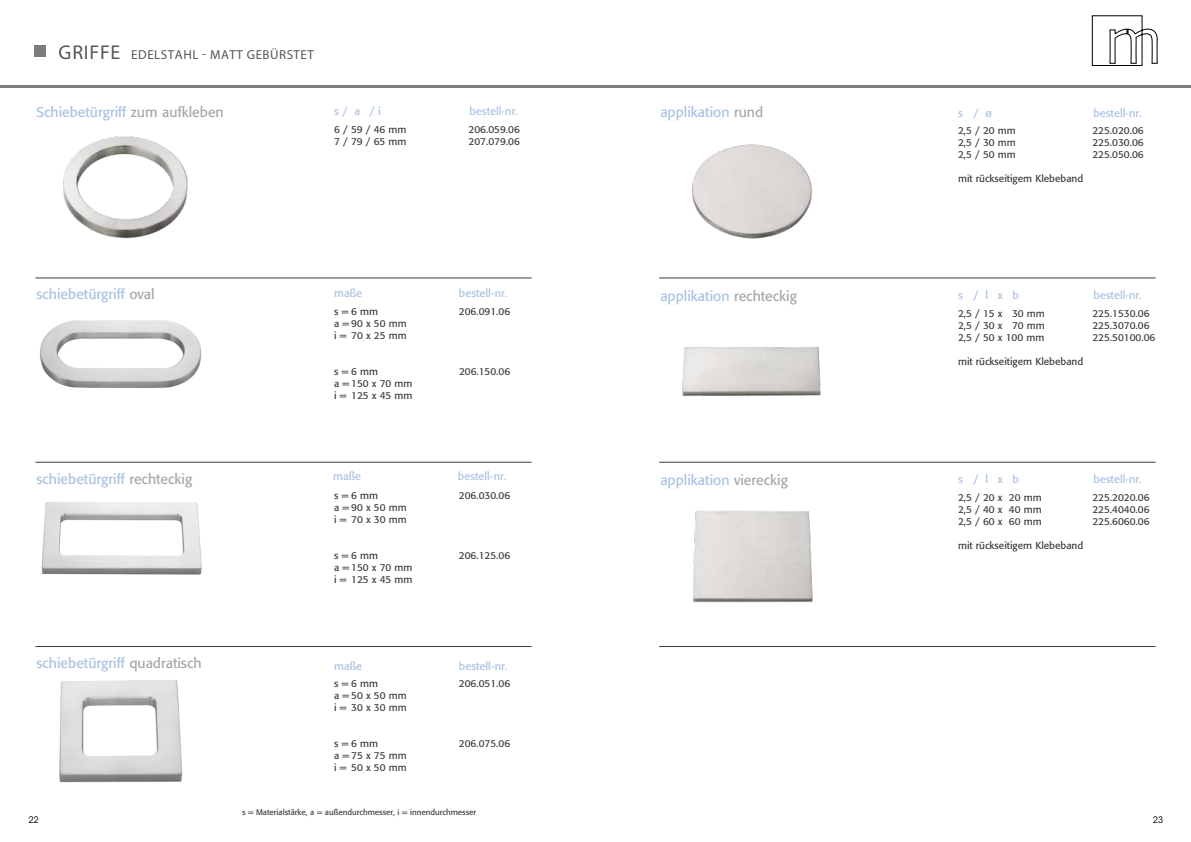
<style>
.page{position:relative;width:1191px;height:842px;background:#fff}
.page>*{position:absolute;margin:0;border:0;box-sizing:border-box;transform-origin:0 0}
.t1{font:14px "Formata";color:#a9c1e1}
.t2{font:13px "Myriad Pro";letter-spacing:.04em;color:#565656}
.t3{font:11px "Formata";color:#a9c1e1}
.t4{font:10px/12px "Formata";color:#3b3b3a}
.t5{font:9px "ITC Avant Garde Std";color:#000}
.t6{font:8px "Formata";color:#3b3b3a}
.s1{font-size:20px}
.s2{color:#a7a7a8}
</style>
<div class="page">
<svg style="left:1092px;top:15px;width:65px;height:51px"></svg>
<div style="left:35px;top:45px;width:11px;height:12px;background:#7d7d7d"></div>
<hr style="left:0;top:85px;width:1191px;height:3px;background:#7d7d7d">
<hr style="left:659px;top:278px;width:496px;height:1px;background:#3b3b3a">
<hr style="left:659px;top:462px;width:496px;height:1px;background:#3b3b3a">
<hr style="left:659px;top:646px;width:496px;height:1px;background:#3b3b3a">
<hr style="left:35px;top:278px;width:496px;height:1px;background:#3b3b3a">
<hr style="left:35px;top:462px;width:496px;height:1px;background:#3b3b3a">
<hr style="left:35px;top:646px;width:496px;height:1px;background:#3b3b3a">
<img style="left:63px;top:136px;width:125px;height:103px">
<img style="left:41px;top:502px;width:161px;height:73px">
<img style="left:59px;top:680px;width:124px;height:103px">
<img style="left:39px;top:320px;width:163px;height:68px">
<img style="left:692px;top:144px;width:120px;height:95px">
<img style="left:682px;top:346px;width:139px;height:50px">
<img style="left:693px;top:510px;width:120px;height:93px">
<h2 class="t2" style="left:59px;top:46px;width:257px"><span class="s1">GRIFFE</span> EDELSTAHL - MATT GEBÜRSTET</h2>
<h1 class="t1" style="left:36px;top:104px;width:189px">Schiebetürgriff <span class="s2">zum aufkleben</span></h1>
<p class="t3" style="left:334px;top:104px;width:48px">s / a / i</p>
<p class="t3" style="left:469px;top:104px;width:50px">bestell-nr.</p>
<p class="t4" style="left:334px;top:124px;width:74px">6 / 59 / 46 mm</p>
<p class="t4" style="left:468px;top:124px;width:53px">206.059.06</p>
<p class="t4" style="left:334px;top:136px;width:74px">7 / 79 / 65 mm</p>
<p class="t4" style="left:468px;top:136px;width:53px">207.079.06</p>
<h1 class="t1" style="left:660px;top:104px;width:104px">applikation <span class="s2">rund</span></h1>
<p class="t3" style="left:958px;top:106px;width:35px">s / ø</p>
<p class="t3" style="left:1093px;top:106px;width:50px">bestell-nr.</p>
<p class="t4" style="left:958px;top:125px;width:59px">2,5 / 20 mm</p>
<p class="t4" style="left:1092px;top:125px;width:53px">225.020.06</p>
<p class="t4" style="left:958px;top:137px;width:59px">2,5 / 30 mm</p>
<p class="t4" style="left:1092px;top:137px;width:53px">225.030.06</p>
<p class="t4" style="left:958px;top:149px;width:59px">2,5 / 50 mm</p>
<p class="t4" style="left:1092px;top:149px;width:53px">225.050.06</p>
<p class="t4" style="left:958px;top:173px;width:127px">mit rückseitigem Klebeband</p>
<h1 class="t1" style="left:36px;top:286px;width:120px">schiebetürgriff <span class="s2">oval</span></h1>
<p class="t3" style="left:334px;top:286px;width:29px">maße</p>
<p class="t3" style="left:459px;top:286px;width:50px">bestell-nr.</p>
<h1 class="t1" style="left:660px;top:288px;width:138px">applikation <span class="s2">rechteckig</span></h1>
<p class="t3" style="left:958px;top:288px;width:62px">s / l x b</p>
<p class="t3" style="left:1093px;top:288px;width:50px">bestell-nr.</p>
<p class="t4" style="left:334px;top:305px;width:45px">s = 6 mm</p>
<p class="t4" style="left:459px;top:305px;width:53px">206.091.06</p>
<p class="t4" style="left:334px;top:317px;width:74px">a = 90 x 50 mm i = 70 x 25 mm</p>
<p class="t4" style="left:334px;top:365px;width:45px">s = 6 mm</p>
<p class="t4" style="left:459px;top:365px;width:53px">206.150.06</p>
<p class="t4" style="left:334px;top:377px;width:80px">a = 150 x 70 mm i = 125 x 45 mm</p>
<p class="t4" style="left:958px;top:307px;width:88px">2,5 / 15 x 30 mm</p>
<p class="t4" style="left:1092px;top:307px;width:59px">225.1530.06</p>
<p class="t4" style="left:958px;top:319px;width:88px">2,5 / 30 x 70 mm</p>
<p class="t4" style="left:1092px;top:319px;width:59px">225.3070.06</p>
<p class="t4" style="left:958px;top:331px;width:88px">2,5 / 50 x 100 mm</p>
<p class="t4" style="left:1092px;top:331px;width:64px">225.50100.06</p>
<p class="t4" style="left:958px;top:355px;width:127px">mit rückseitigem Klebeband</p>
<h1 class="t1" style="left:36px;top:470px;width:157px">schiebetürgriff <span class="s2">rechteckig</span></h1>
<p class="t3" style="left:333px;top:470px;width:29px">maße</p>
<p class="t3" style="left:458px;top:470px;width:50px">bestell-nr.</p>
<p class="t4" style="left:334px;top:489px;width:45px">s = 6 mm</p>
<p class="t4" style="left:459px;top:489px;width:53px">206.030.06</p>
<p class="t4" style="left:334px;top:501px;width:74px">a = 90 x 50 mm i = 70 x 30 mm</p>
<p class="t4" style="left:334px;top:549px;width:45px">s = 6 mm</p>
<p class="t4" style="left:459px;top:549px;width:53px">206.125.06</p>
<p class="t4" style="left:334px;top:561px;width:80px">a = 150 x 70 mm i = 125 x 45 mm</p>
<h1 class="t1" style="left:660px;top:471px;width:129px">applikation <span class="s2">viereckig</span></h1>
<p class="t3" style="left:958px;top:473px;width:62px">s / l x b</p>
<p class="t3" style="left:1093px;top:473px;width:50px">bestell-nr.</p>
<p class="t4" style="left:958px;top:491px;width:85px">2,5 / 20 x 20 mm</p>
<p class="t4" style="left:1092px;top:491px;width:59px">225.2020.06</p>
<p class="t4" style="left:958px;top:503px;width:85px">2,5 / 40 x 40 mm</p>
<p class="t4" style="left:1092px;top:503px;width:59px">225.4040.06</p>
<p class="t4" style="left:958px;top:515px;width:85px">2,5 / 60 x 60 mm</p>
<p class="t4" style="left:1092px;top:515px;width:59px">225.6060.06</p>
<p class="t4" style="left:958px;top:539px;width:127px">mit rückseitigem Klebeband</p>
<h1 class="t1" style="left:36px;top:654px;width:167px">schiebetürgriff <span class="s2">quadratisch</span></h1>
<p class="t3" style="left:334px;top:659px;width:29px">maße</p>
<p class="t3" style="left:459px;top:659px;width:50px">bestell-nr.</p>
<p class="t4" style="left:334px;top:678px;width:45px">s = 6 mm</p>
<p class="t4" style="left:459px;top:678px;width:53px">206.051.06</p>
<p class="t4" style="left:334px;top:690px;width:74px">a = 50 x 50 mm i = 30 x 30 mm</p>
<p class="t4" style="left:334px;top:738px;width:45px">s = 6 mm</p>
<p class="t4" style="left:459px;top:738px;width:53px">206.075.06</p>
<p class="t4" style="left:334px;top:750px;width:74px">a = 75 x 75 mm i = 50 x 50 mm</p>
<p class="t6" style="left:242px;top:808px;width:236px">s = Materialstärke, a = außendurchmesser, i = innendurchmesser</p>
<p class="t5" style="left:28px;top:814px;width:12px">22</p>
<p class="t5" style="left:1153px;top:814px;width:12px">23</p>
</div>
